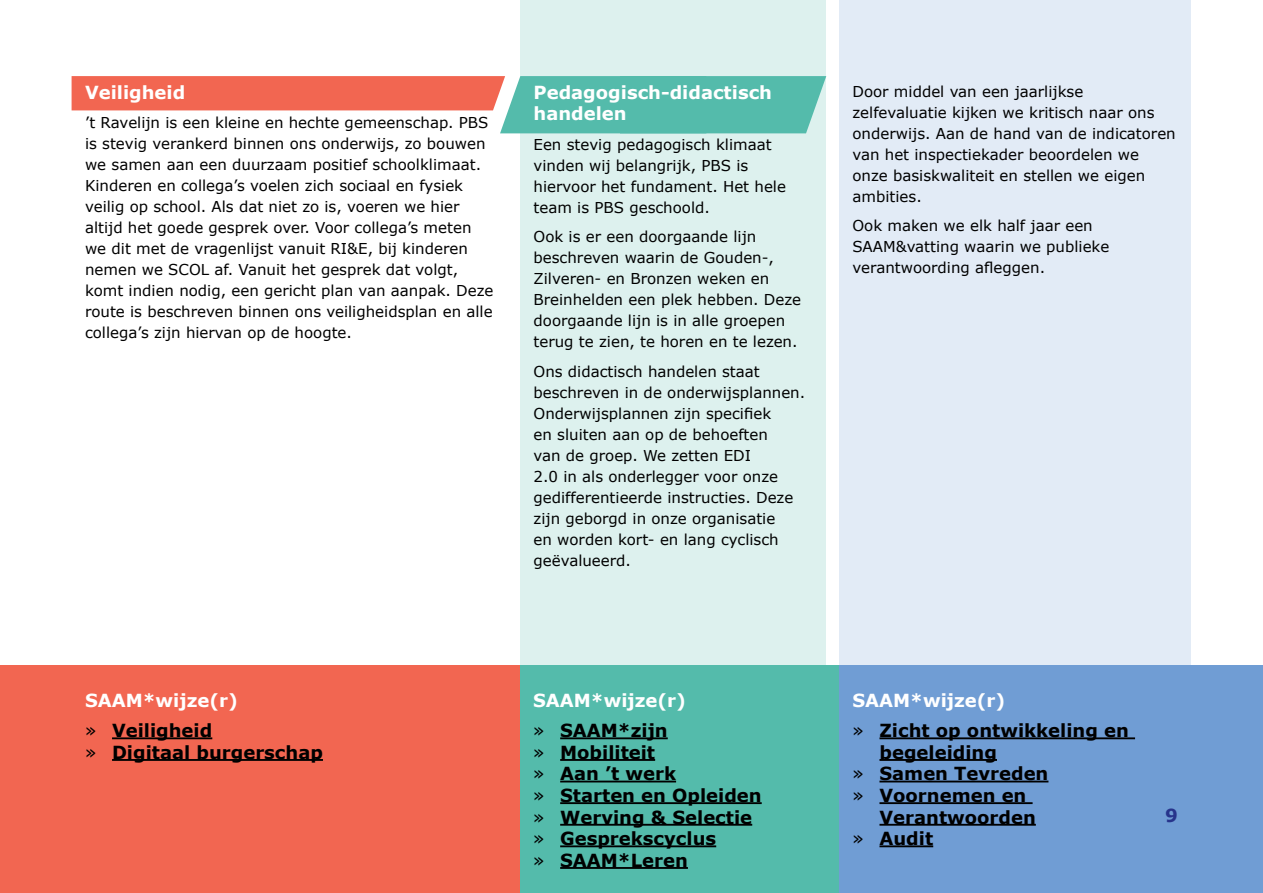
<style>
.page{position:relative;width:1263px;height:893px;background:#fff}
.page>*{position:absolute;margin:0;border:0;box-sizing:border-box;transform-origin:0 0}
.t1{font:700 18px/21.6px "Verdana";color:#000}
.t2{font:700 18px/21.6px "Verdana";color:#fff}
.t3{font:700 18px "Verdana";color:#27348b}
.t4{font:15px/21px "Verdana";color:#000}
.s1{font-weight:400}
</style>
<div class="page">
<div style="left:520px;top:0;width:306px;height:893px;background:#ddf1ee"></div>
<div style="left:839px;top:0;width:352px;height:893px;background:#e2ebf6"></div>
<svg style="left:72px;top:76px;width:754px;height:57px"></svg>
<div style="left:1px;top:666px;width:519px;height:227px;background:#f26651"></div>
<div style="left:520px;top:666px;width:319px;height:227px;background:#54bbab"></div>
<div style="left:839px;top:666px;width:424px;height:227px;background:#709dd4"></div>
<hr style="left:112px;top:737px;width:100px;height:2px;background:#000">
<hr style="left:112px;top:759px;width:211px;height:2px;background:#000">
<hr style="left:560px;top:737px;width:108px;height:2px;background:#000">
<hr style="left:560px;top:759px;width:95px;height:2px;background:#000">
<hr style="left:560px;top:781px;width:116px;height:1px;background:#000">
<hr style="left:560px;top:802px;width:202px;height:2px;background:#000">
<hr style="left:560px;top:824px;width:192px;height:2px;background:#000">
<hr style="left:560px;top:845px;width:156px;height:2px;background:#000">
<hr style="left:560px;top:867px;width:128px;height:2px;background:#000">
<hr style="left:879px;top:737px;width:256px;height:2px;background:#000">
<hr style="left:879px;top:759px;width:118px;height:2px;background:#000">
<hr style="left:879px;top:781px;width:169px;height:1px;background:#000">
<hr style="left:879px;top:802px;width:153px;height:2px;background:#000">
<hr style="left:879px;top:824px;width:157px;height:2px;background:#000">
<hr style="left:879px;top:845px;width:54px;height:2px;background:#000">
<p class="t2" style="left:85px;top:82px;width:102px">Veiligheid</p>
<p class="t4" style="left:85px;top:113px;width:410px">’t Ravelijn is een kleine en hechte gemeenschap. PBS is stevig verankerd binnen ons onderwijs, zo bouwen we samen aan een duurzaam positief schoolklimaat.<br>Kinderen en collega’s voelen zich sociaal en fysiek veilig op school. Als dat niet zo is, voeren we hier altijd het goede gesprek over. Voor collega’s meten we dit met de vragenlijst vanuit RI&amp;E, bij kinderen nemen we SCOL af. Vanuit het gesprek dat volgt, komt indien nodig, een gericht plan van aanpak. Deze route is beschreven binnen ons veiligheidsplan en alle collega’s zijn hiervan op de hoogte.</p>
<p class="t2" style="left:533px;top:82px;width:240px">Pedagogisch-didactisch handelen</p>
<p class="t4" style="left:533px;top:134px;width:254px">Een stevig pedagogisch klimaat vinden wij belangrijk, PBS is hiervoor het fundament. Het hele team is PBS geschoold.</p>
<p class="t4" style="left:533px;top:227px;width:269px">Ook is er een doorgaande lijn beschreven waarin de Gouden-,<br>Zilveren- en Bronzen weken en<br>Breinhelden een plek hebben. Deze doorgaande lijn is in alle groepen terug te zien, te horen en te lezen.</p>
<p class="t4" style="left:533px;top:361px;width:273px">Ons didactisch handelen staat beschreven in de onderwijsplannen.<br>Onderwijsplannen zijn specifiek<br>en sluiten aan op de behoeften<br>van de groep. We zetten EDI<br>2.0 in als onderlegger voor onze gedifferentieerde instructies. Deze zijn geborgd in onze organisatie<br>en worden kort- en lang cyclisch geëvalueerd.</p>
<p class="t4" style="left:852px;top:81px;width:325px">Door middel van een jaarlijkse zelfevaluatie kijken we kritisch naar ons onderwijs. Aan de hand van de indicatoren van het inspectiekader beoordelen we onze basiskwaliteit en stellen we eigen ambities.</p>
<p class="t4" style="left:852px;top:215px;width:258px">Ook maken we elk half jaar een<br>SAAM&amp;vatting waarin we publieke verantwoording afleggen.</p>
<p class="t2" style="left:85px;top:690px;width:154px">SAAM*wijze(r)</p>
<p class="t1" style="left:85px;top:720px;width:129px"><span class="s1">»</span> Veiligheid</p>
<p class="t1" style="left:85px;top:741px;width:239px"><span class="s1">»</span> Digitaal burgerschap</p>
<p class="t2" style="left:533px;top:690px;width:154px">SAAM*wijze(r)</p>
<p class="t1" style="left:533px;top:720px;width:136px"><span class="s1">»</span> SAAM*zijn</p>
<p class="t1" style="left:533px;top:741px;width:124px"><span class="s1">»</span> Mobiliteit</p>
<p class="t1" style="left:533px;top:763px;width:144px"><span class="s1">»</span> Aan ’t werk</p>
<p class="t1" style="left:533px;top:785px;width:230px"><span class="s1">»</span> Starten en Opleiden</p>
<p class="t1" style="left:533px;top:806px;width:221px"><span class="s1">»</span> Werving &amp; Selectie</p>
<p class="t1" style="left:533px;top:828px;width:184px"><span class="s1">»</span> Gesprekscyclus</p>
<p class="t1" style="left:533px;top:849px;width:156px"><span class="s1">»</span> SAAM*Leren</p>
<p class="t2" style="left:852px;top:690px;width:154px">SAAM*wijze(r)</p>
<p class="t1" style="left:879px;top:720px;width:251px;text-indent:-27px"><span class="s1">»</span> Zicht op ontwikkeling en begeleiding</p>
<p class="t1" style="left:852px;top:763px;width:197px"><span class="s1">»</span> Samen Tevreden</p>
<p class="t1" style="left:879px;top:785px;width:158px;text-indent:-27px"><span class="s1">»</span> Voornemen en<br>Verantwoorden</p>
<p class="t1" style="left:852px;top:828px;width:82px"><span class="s1">»</span> Audit</p>
<p class="t3" style="left:1165px;top:803px;width:14px">9</p>
</div>
